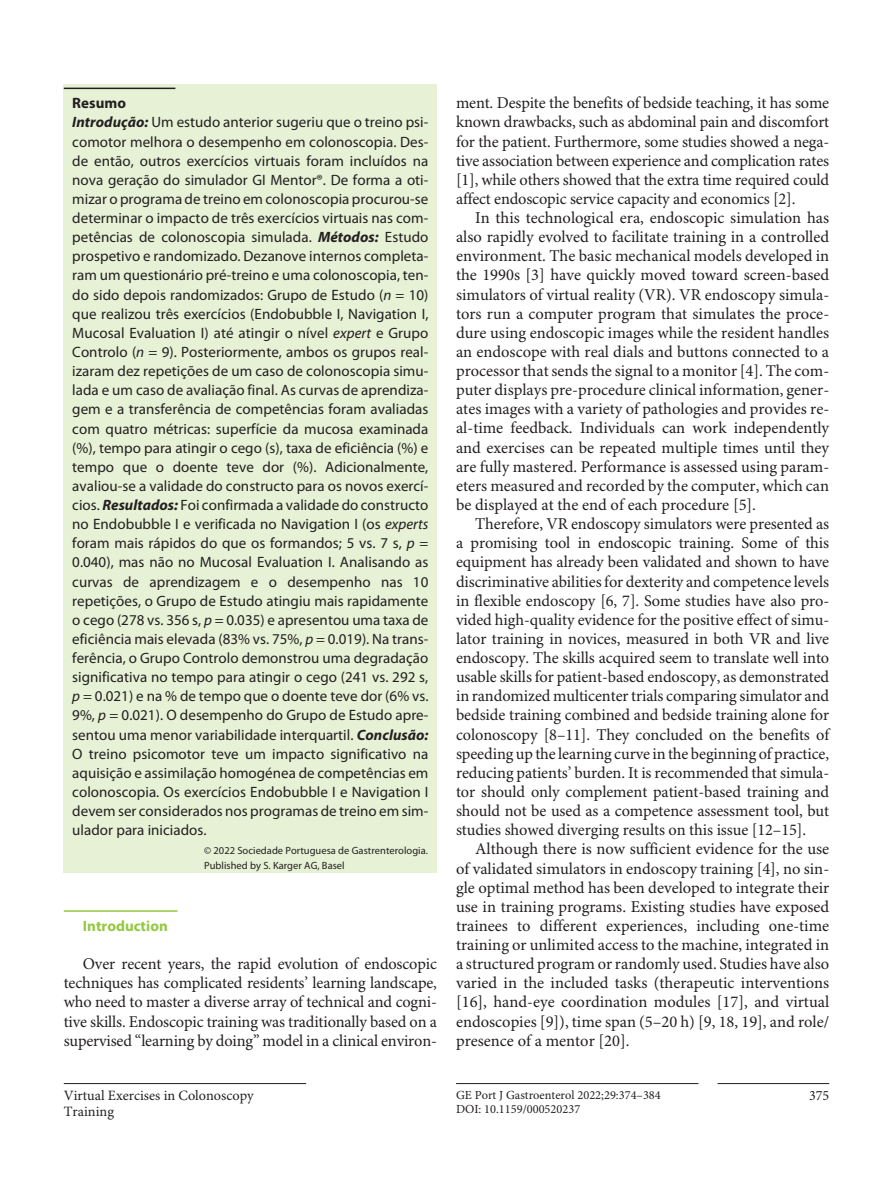
<style>
.page{position:relative;width:893px;height:1191px;background:#fff}
.page>*{position:absolute;margin:0;border:0;box-sizing:border-box;transform-origin:0 0}
.t1{font:16.5px/19px "Minion Pro";letter-spacing:-.005em;color:#231f20;text-align:justify}
.t2{font:15px/19.2px "Myriad Pro";letter-spacing:.005em;color:#231f20}
.t3{font:700 15px "Myriad Pro";letter-spacing:.005em;color:#93c840}
.t4{font:14.25px/15.9px "Minion Pro";color:#231f20}
.t5{font:12.3px "Minion Pro";color:#231f20}
.t6{font:10.5px/14.7px "Myriad Pro";letter-spacing:.005em;color:#231f20}
.s1{font-weight:700}
.s2{font-weight:700;font-style:italic}
.s3{font-style:italic}
</style>
<div class="page">
<hr style="left:718px;top:1083px;width:111px;height:1px;background:#231f20">
<hr style="left:456px;top:1083px;width:242px;height:1px;background:#231f20">
<hr style="left:64px;top:1083px;width:242px;height:1px;background:#231f20">
<div style="left:64px;top:84px;width:373px;height:788px;background:#e6f1d5"></div>
<hr style="left:64px;top:88px;width:111px;height:1px;background:#231f20">
<hr style="left:64px;top:910px;width:114px;height:1px;background:#93c840">
<p class="t2" style="left:72px;top:94px;width:358px"><span class="s1">Resumo<br></span><span class="s2">Introdução:</span> Um estudo anterior sugeriu que o treino psi&shy;comotor melhora o desempenho em colonoscopia. Des&shy;de então, outros exercícios virtuais foram incluídos na nova geração do simulador GI Mentor®. De forma a oti&shy;mizar o programa de treino em colonoscopia procurou-se determinar o impacto de três exercícios virtuais nas com&shy;petências de colonoscopia simulada. <span class="s2">Métodos:</span> Estudo prospetivo e randomizado. Dezanove internos completa&shy;ram um questionário pré-treino e uma colonoscopia, ten&shy;do sido depois randomizados: Grupo de Estudo (<span class="s3">n</span> = 10) que realizou três exercícios (Endobubble I, Navigation I, Mucosal Evaluation I) até atingir o nível <span class="s3">expert</span> e Grupo Controlo (<span class="s3">n</span> = 9). Posteriormente, ambos os grupos real&shy;izaram dez repetições de um caso de colonoscopia simu&shy;lada e um caso de avaliação final. As curvas de aprendiza&shy;gem e a transferência de competências foram avaliadas com quatro métricas: superfície da mucosa examinada (%), tempo para atingir o cego (s), taxa de eficiência (%) e tempo que o doente teve dor (%). Adicionalmente, avaliou-se a validade do constructo para os novos exercí&shy;cios. <span class="s2">Resultados:</span> Foi confirmada a validade do constructo no Endobubble I e verificada no Navigation I (os <span class="s3">experts </span>foram mais rápidos do que os formandos; 5 vs. 7 s, <span class="s3">p</span> = 0.040), mas não no Mucosal Evaluation I. Analisando as curvas de aprendizagem e o desempenho nas 10 repetições, o Grupo de Estudo atingiu mais rapidamente o cego (278 vs. 356 s, <span class="s3">p</span> = 0.035) e apresentou uma taxa de eficiência mais elevada (83% vs. 75%, <span class="s3">p</span> = 0.019). Na trans&shy;ferência, o Grupo Controlo demonstrou uma degradação significativa no tempo para atingir o cego (241 vs. 292 s, <span class="s3">p</span> = 0.021) e na % de tempo que o doente teve dor (6% vs.<br>9%, <span class="s3">p</span> = 0.021). O desempenho do Grupo de Estudo apre&shy;sentou uma menor variabilidade interquartil. <span class="s2">Conclusão:<br></span>O treino psicomotor teve um impacto significativo na aquisição e assimilação homogénea de competências em colonoscopia. Os exercícios Endobubble I e Navigation I devem ser considerados nos programas de treino em sim&shy;ulador para iniciados.</p>
<p class="t6" style="left:204px;top:843px;width:225px">© 2022 Sociedade Portuguesa de Gastrenterologia.<br>Published by S. Karger AG, Basel</p>
<p class="t3" style="left:83px;top:917px;width:86px">Introduction</p>
<p class="t1" style="left:64px;top:955px;width:375px;text-indent:19px">Over recent years, the rapid evolution of endoscopic techniques has complicated residents’ learning landscape, who need to master a diverse array of technical and cogni&shy;tive skills. Endoscopic training was traditionally based on a supervised “learning by doing” model in a clinical environ-</p>
<p class="t1" style="left:456px;top:94px;width:375px">ment. Despite the benefits of bedside teaching, it has some known drawbacks, such as abdominal pain and discomfort for the patient. Furthermore, some studies showed a nega&shy;tive association between experience and complication rates [1], while others showed that the extra time required could affect endoscopic service capacity and economics [2].</p>
<p class="t1" style="left:456px;top:209px;width:375px;text-indent:19px">In this technological era, endoscopic simulation has also rapidly evolved to facilitate training in a controlled environment. The basic mechanical models developed in the 1990s [3] have quickly moved toward screen-based simulators of virtual reality (VR). VR endoscopy simula&shy;tors run a computer program that simulates the proce&shy;dure using endoscopic images while the resident handles an endoscope with real dials and buttons connected to a processor that sends the signal to a monitor [4]. The com&shy;puter displays pre-procedure clinical information, gener&shy;ates images with a variety of pathologies and provides re&shy;al-time feedback. Individuals can work independently and exercises can be repeated multiple times until they are fully mastered. Performance is assessed using param&shy;eters measured and recorded by the computer, which can be displayed at the end of each procedure [5].</p>
<p class="t1" style="left:456px;top:515px;width:375px;text-indent:19px">Therefore, VR endoscopy simulators were presented as a promising tool in endoscopic training. Some of this equipment has already been validated and shown to have discriminative abilities for dexterity and competence levels in flexible endoscopy [6, 7]. Some studies have also pro&shy;vided high-quality evidence for the positive effect of simu&shy;lator training in novices, measured in both VR and live endoscopy. The skills acquired seem to translate well into usable skills for patient-based endoscopy, as demonstrated in randomized multicenter trials comparing simulator and bedside training combined and bedside training alone for colonoscopy [8–11]. They concluded on the benefits of speeding up the learning curve in the beginning of practice, reducing patients’ burden. It is recommended that simula&shy;tor should only complement patient-based training and should not be used as a competence assessment tool, but studies showed diverging results on this issue [12–15].</p>
<p class="t1" style="left:456px;top:840px;width:375px;text-indent:19px">Although there is now sufficient evidence for the use of validated simulators in endoscopy training [4], no sin&shy;gle optimal method has been developed to integrate their use in training programs. Existing studies have exposed trainees to different experiences, including one-time training or unlimited access to the machine, integrated in a structured program or randomly used. Studies have also varied in the included tasks (therapeutic interventions [16], hand-eye coordination modules [17], and virtual endoscopies [9]), time span (5–20 h) [9, 18, 19], and role/ presence of a mentor [20].</p>
<p class="t4" style="left:64px;top:1088px;width:191px">Virtual Exercises in Colonoscopy<br>Training</p>
<p class="t5" style="left:456px;top:1087px;width:206px">GE Port J Gastroenterol 2022;29:374–384</p>
<p class="t4" style="left:809px;top:1088px;width:22px">375</p>
<p class="t5" style="left:456px;top:1101px;width:126px">DOI: 10.1159/000520237</p>
</div>
